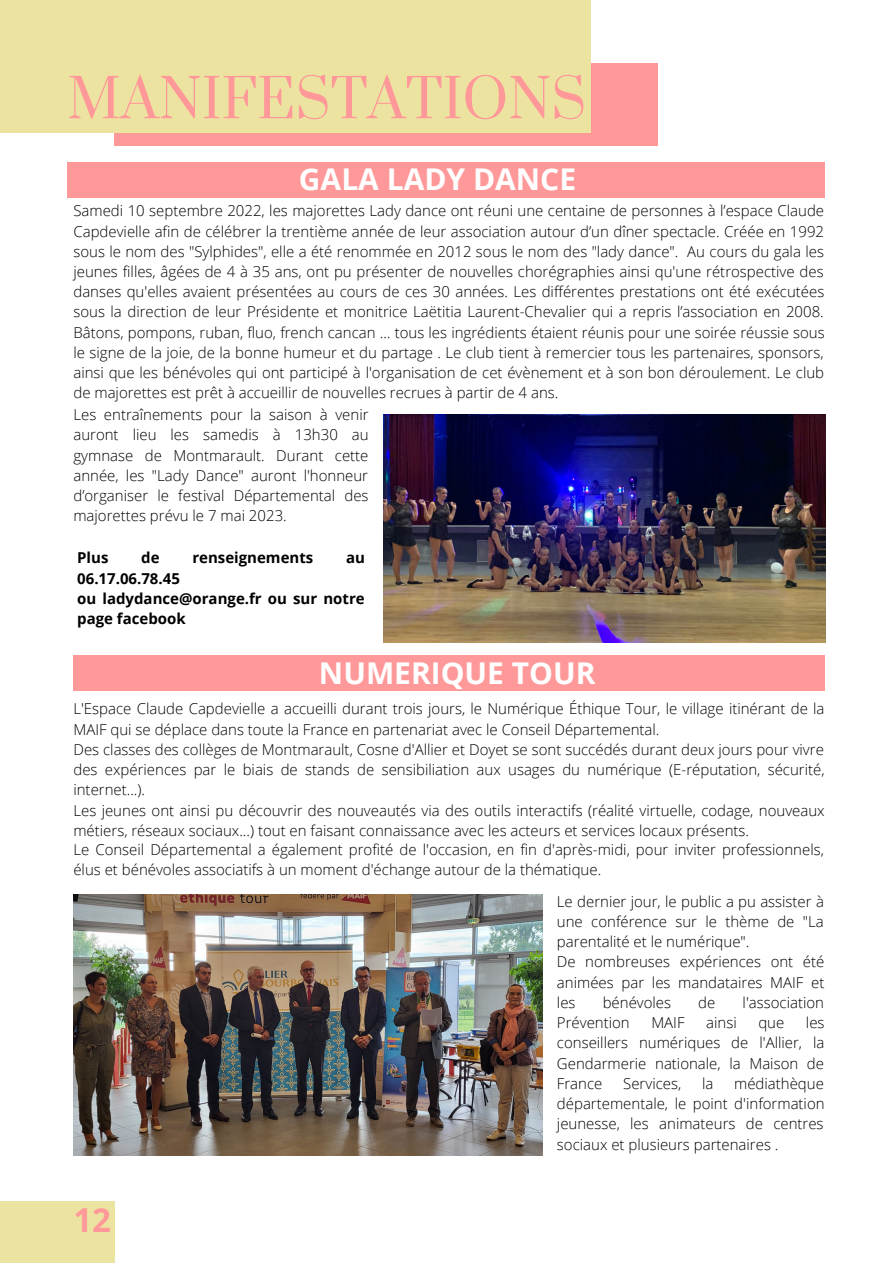
<style>
.page{position:relative;width:893px;height:1264px;background:#fff}
.page>*{position:absolute;margin:0;border:0;box-sizing:border-box;transform-origin:0 0}
.t1{font:52.95px "Prata";color:#f99}
.t2{font:700 33px "Open Sans";color:#f99}
.t3{font:700 30px "Open Sans";color:#fff}
.t4{font:300 15px/20.2px "Open Sans";color:#000;text-align:justify}
.t5{font:700 15px/20.2px "Open Sans";color:#000}
</style>
<div class="page">
<div style="left:114px;top:63px;width:543px;height:82px;background:#f99"></div>
<div style="left:0;top:0;width:590px;height:133px;background:#ede3a0"></div>
<div style="left:67px;top:162px;width:758px;height:36px;background:#f99"></div>
<div style="left:73px;top:655px;width:751px;height:36px;background:#f99"></div>
<img style="left:383px;top:415px;width:442px;height:227px">
<img style="left:73px;top:894px;width:469px;height:261px">
<div style="left:0;top:1200px;width:115px;height:62px;background:#ede3a0"></div>
<h1 class="t1" style="left:67px;top:66px;width:520px">MANIFESTATIONS</h1>
<h3 class="t3" style="left:299px;top:158px;width:279px">GALA LADY DANCE</h3>
<p class="t4" style="left:73px;top:200px;width:752px">Samedi 10 septembre 2022, les majorettes Lady dance ont réuni une centaine de personnes à l’espace Claude Capdevielle afin de célébrer la trentième année de leur association autour d’un dîner spectacle. Créée en 1992 sous le nom des "Sylphides", elle a été renommée en 2012 sous le nom des "lady dance". Au cours du gala les jeunes filles, âgées de 4 à 35 ans, ont pu présenter de nouvelles chorégraphies ainsi qu'une rétrospective des danses qu'elles avaient présentées au cours de ces 30 années. Les différentes prestations ont été exécutées sous la direction de leur Présidente et monitrice Laëtitia Laurent-Chevalier qui a repris l’association en 2008.<br>Bâtons, pompons, ruban, fluo, french cancan … tous les ingrédients étaient réunis pour une soirée réussie sous le signe de la joie, de la bonne humeur et du partage . Le club tient à remercier tous les partenaires, sponsors, ainsi que les bénévoles qui ont participé à l'organisation de cet évènement et à son bon déroulement. Le club de majorettes est prêt à accueillir de nouvelles recrues à partir de 4 ans.</p>
<p class="t4" style="left:73px;top:404px;width:297px">Les entraînements pour la saison à venir auront lieu les samedis à 13h30 au gymnase de Montmarault. Durant cette année, les "Lady Dance" auront l'honneur d’organiser le festival Départemental des majorettes prévu le 7 mai 2023.</p>
<p class="t5" style="left:77px;top:547px;width:33px">Plus</p>
<p class="t5" style="left:141px;top:547px;width:20px">de</p>
<p class="t5" style="left:192px;top:547px;width:122px">renseignements</p>
<p class="t5" style="left:346px;top:547px;width:20px">au</p>
<p class="t5" style="left:77px;top:567px;width:289px">06.17.06.78.45<br>ou ladydance@orange.fr ou sur notre page facebook</p>
<h3 class="t3" style="left:319px;top:651px;width:278px">NUMERIQUE TOUR</h3>
<p class="t4" style="left:73px;top:698px;width:752px;text-align:left">L'Espace Claude Capdevielle a accueilli durant trois jours, le Numérique Éthique Tour, le village itinérant de la MAIF qui se déplace dans toute la France en partenariat avec le Conseil Départemental.<br>Des classes des collèges de Montmarault, Cosne d'Allier et Doyet se sont succédés durant deux jours pour vivre des expériences par le biais de stands de sensibiliation aux usages du numérique (E-réputation, sécurité, internet...).<br>Les jeunes ont ainsi pu découvrir des nouveautés via des outils interactifs (réalité virtuelle, codage, nouveaux métiers, réseaux sociaux...) tout en faisant connaissance avec les acteurs et services locaux présents.</p>
<p class="t4" style="left:73px;top:838px;width:752px">Le Conseil Départemental a également profité de l'occasion, en fin d'après-midi, pour inviter professionnels, élus et bénévoles associatifs à un moment d'échange autour de la thématique.</p>
<h2 class="t2" style="left:73px;top:1196px;width:39px">12</h2>
<p class="t4" style="left:557px;top:890px;width:269px;text-align:left">Le dernier jour, le public a pu assister à une conférence sur le thème de "La parentalité et le numérique".<br>De nombreuses expériences ont été animées par les mandataires MAIF et les</p>
<p class="t4" style="left:602px;top:991px;width:70px">bénévoles</p>
<p class="t4" style="left:698px;top:991px;width:19px">de</p>
<p class="t4" style="left:742px;top:991px;width:83px">l'association</p>
<p class="t4" style="left:557px;top:1012px;width:74px">Prévention</p>
<p class="t4" style="left:651px;top:1012px;width:35px">MAIF</p>
<p class="t4" style="left:706px;top:1012px;width:32px">ainsi</p>
<p class="t4" style="left:758px;top:1012px;width:27px">que</p>
<p class="t4" style="left:557px;top:1012px;width:269px;text-indent:249px">les conseillers numériques de l'Allier, la Gendarmerie nationale, la Maison de France</p>
<p class="t4" style="left:557px;top:1072px;width:269px;text-indent:177px">médiathèque départementale, le point d'information jeunesse, les animateurs de centres sociaux et plusieurs partenaires .</p>
<p class="t4" style="left:623px;top:1072px;width:60px">Services,</p>
<p class="t4" style="left:702px;top:1072px;width:13px">la</p>
</div>
